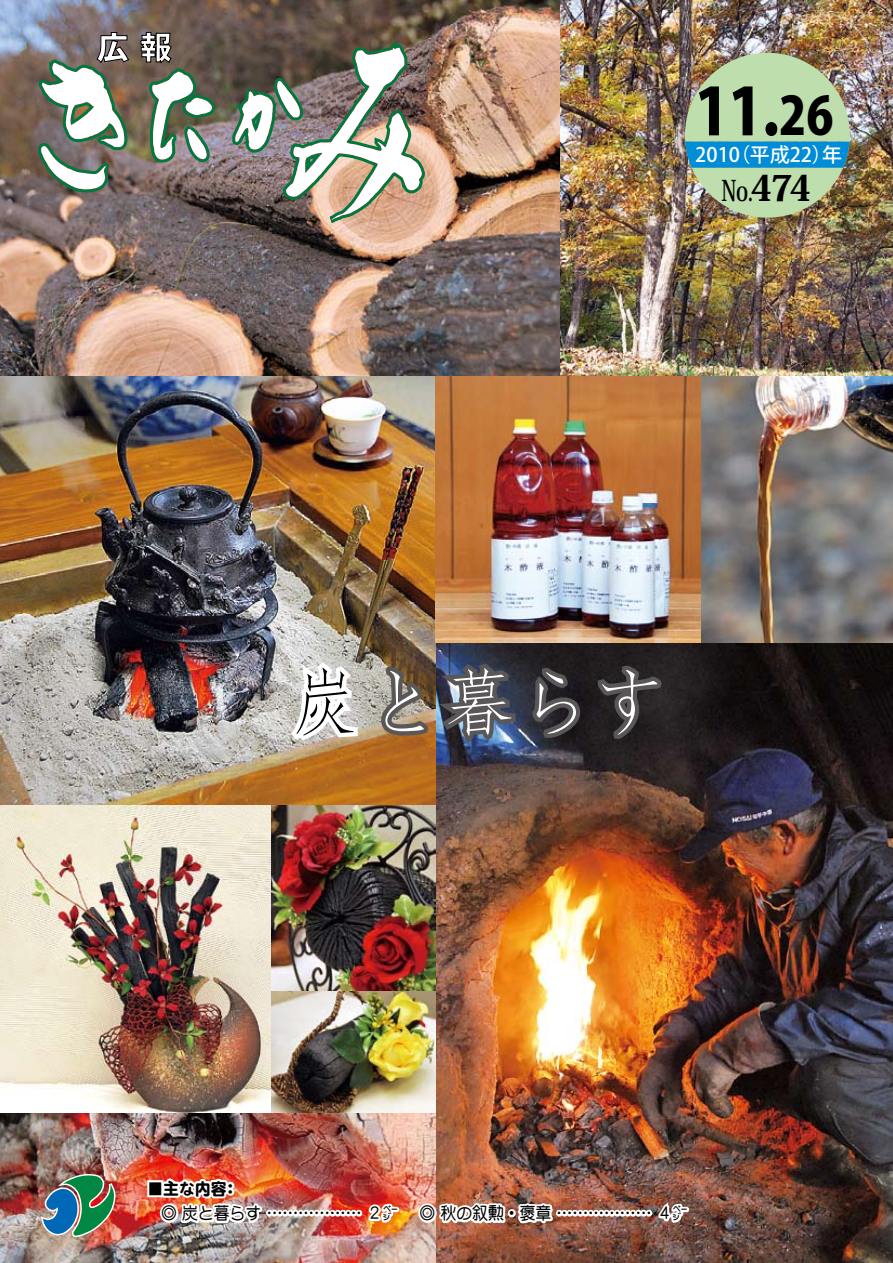
<style>
.page{position:relative;width:893px;height:1263px;background:#fff}
.page>*{position:absolute;margin:0;border:0;box-sizing:border-box;transform-origin:0 0}
.t1{font:74.4px "DF Sin So Std W3";letter-spacing:.02em;color:#fff}
.t2{font:800 64.35px "Koz Go Std";color:#000;scale:.9 1}
.t3{font:800 35.4px "Koz Min Std";color:#000}
.t4{font:32.1px "DFHS Gothic Std W9";color:#fff}
.t5{font:700 28.35px "Koz Min Std";color:#000;scale:.75 1}
.t6{font:500 19.95px "Koz Go Std";color:#fff}
.t7{font:16.95px "DF Maru Gothic Std W7";color:#000;scale:.93 1}
.t8{font:16.95px "DF Maru Gothic Std W9";color:#000;scale:.93 1}
.s1{font-size:52.05px}
.s2{font-weight:700;font-size:28.35px}
.s3{color:#000}
</style>
<div class="page">
<img style="left:0;top:0;width:893px;height:376px">
<img style="left:435px;top:642px;width:458px;height:621px">
<img style="left:0;top:376px;width:435px;height:430px">
<img style="left:0;top:806px;width:271px;height:307px">
<img style="left:435px;top:376px;width:458px;height:266px">
<img style="left:271px;top:990px;width:164px;height:123px">
<img style="left:0;top:1113px;width:435px;height:150px">
<img style="left:271px;top:805px;width:164px;height:185px">
<img style="left:685px;top:53px;width:165px;height:165px">
<img style="left:228px;top:26px;width:202px;height:205px">
<svg style="left:34px;top:32px;width:97px;height:165px"></svg>
<svg style="left:141px;top:26px;width:80px;height:143px"></svg>
<img style="left:40px;top:1172px;width:77px;height:67px">
<div style="left:147px;top:1180px;width:16px;height:17px;border:4px solid #fff"></div>
<img style="left:157px;top:1140px;width:244px;height:86px">
<img style="left:415px;top:1111px;width:276px;height:116px">
<svg style="left:285px;top:657px;width:77px;height:89px"></svg>
<img style="left:375px;top:658px;width:145px;height:87px">
<svg style="left:528px;top:663px;width:56px;height:95px"></svg>
<svg style="left:593px;top:661px;width:73px;height:82px"></svg>
<h3 class="t4" style="left:97px;top:30px;width:76px">広報</h3>
<h2 class="t2" style="left:695px;top:70px;width:155px">11.<span class="s1">26</span></h2>
<h3 class="t3" style="left:748px;top:164px;width:65px"><span class="s2">.</span>474</h3>
<p class="t6" style="left:730px;top:142px;width:113px">（平成22 年）</p>
<p class="t6" style="left:695px;top:142px;width:46px">2010</p>
<h3 class="t5" style="left:721px;top:172px;width:37px">No</h3>
<h1 class="t1" style="left:290px;top:662px;width:379px"><span class="s3">炭</span>と暮らす</h1>
<p class="t8" style="left:147px;top:1179px;width:87px">■主な内容</p>
<p class="t8" style="left:223px;top:1179px;width:19px">：</p>
<p class="t7" style="left:161px;top:1204px;width:257px">◎ 炭と暮らす ……………… ２㌻</p>
<p class="t7" style="left:420px;top:1204px;width:291px">◎ 秋の叙勲・褒章 ……………… ４㌻</p>
</div>
